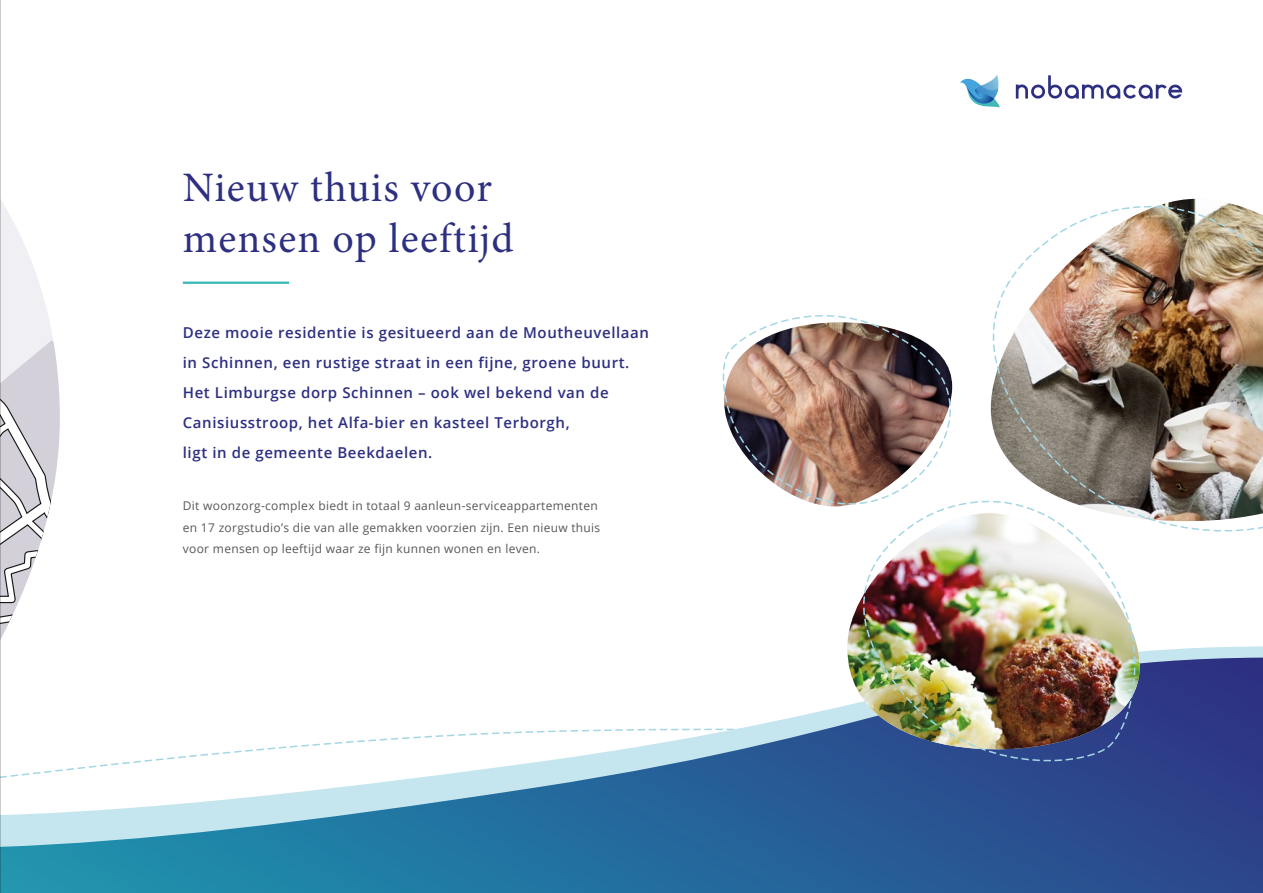
<style>
.page{position:relative;width:1263px;height:893px;background:#fff}
.page>*{position:absolute;margin:0;border:0;box-sizing:border-box;transform-origin:0 0}
.t1{font:42px/51px "Minion Pro";letter-spacing:.03em;color:#2d2f81}
.t2{font:600 15px/30px "Open Sans";letter-spacing:.04em;color:#2d2f81}
.t3{font:12px/21.3px "Open Sans";letter-spacing:.025em;color:#575756}
</style>
<div class="page">
<svg style="left:1px;top:729px;width:1262px;height:164px"></svg>
<img style="left:603px;top:198px;width:660px;height:573px">
<svg style="left:1px;top:201px;width:59px;height:437px"></svg>
<hr style="left:183px;top:282px;width:106px;height:2px;background:#35b6b4">
<svg style="left:960px;top:75px;width:40px;height:32px"></svg>
<svg style="left:1016px;top:75px;width:166px;height:24px"></svg>
<hr style="left:0;top:0;width:1px;height:893px;background:#9d9d9c">
<h1 class="t1" style="left:183px;top:162px;width:332px">Nieuw thuis voor mensen op leeftijd</h1>
<p class="t2" style="left:183px;top:317px;width:468px">Deze mooie residentie is gesitueerd aan de Moutheuvellaan in Schinnen, een rustige straat in een fijne, groene buurt.<br>Het Limburgse dorp Schinnen – ook wel bekend van de Canisiusstroop, het Alfa-bier en kasteel Terborgh,<br>ligt in de gemeente Beekdaelen.</p>
<p class="t3" style="left:183px;top:495px;width:419px">Dit woonzorg-complex biedt in totaal 9 aanleun-serviceappartementen en 17 zorgstudio’s die van alle gemakken voorzien zijn. Een nieuw thuis voor mensen op leeftijd waar ze fijn kunnen wonen en leven.</p>
</div>
